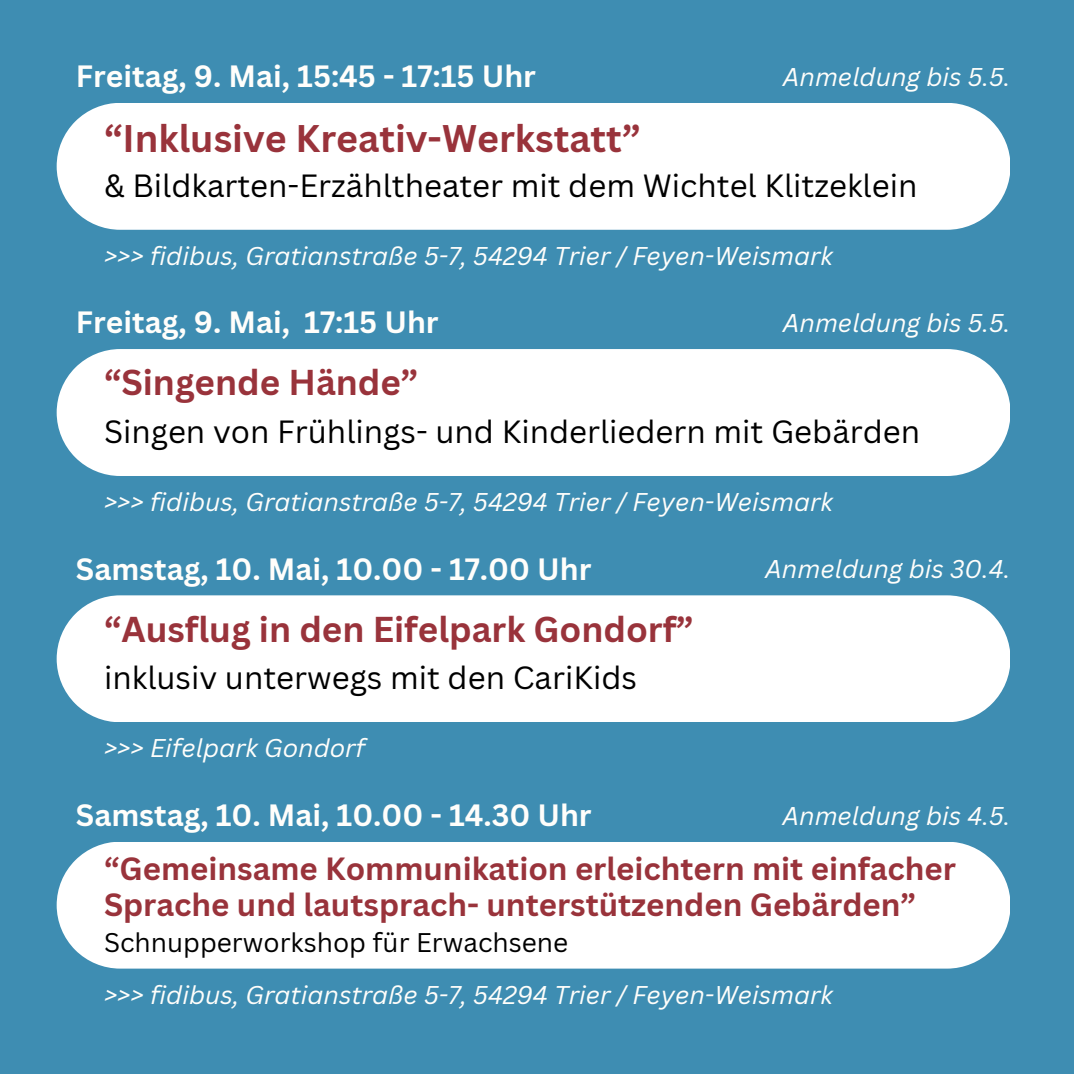
<style>
.page{position:relative;width:1074px;height:1074px;background:#fff}
.page>*{position:absolute;margin:0;border:0;box-sizing:border-box;transform-origin:0 0}
.t1{font:700 37.5px "Canva Sans";color:#99333b}
.t2{font:700 35px "Canva Sans";color:#99333b}
.t3{font:31.25px "Canva Sans";color:#000}
.t4{font:700 31.25px/36.5px "Canva Sans";color:#99333b}
.t5{font:700 30px "Canva Sans";color:#fffefb}
.t6{font:26.25px "Canva Sans";color:#000}
.t7{font:italic 25px "Canva Sans";color:#fffefb}
</style>
<div class="page">
<div style="left:0;top:0;width:1073px;height:1073px;background:#3e8db2"></div>
<div style="left:57px;top:103px;width:953px;height:127px;background:#fff"></div>
<div style="left:57px;top:349px;width:953px;height:127px;background:#fff"></div>
<div style="left:57px;top:595px;width:953px;height:127px;background:#fff"></div>
<div style="left:57px;top:842px;width:953px;height:126px;background:#fff"></div>
<h2 class="t5" style="left:76px;top:55px;width:461px">Freitag, 9. Mai, 15:45 - 17:15 Uhr</h2>
<p class="t1" style="left:104px;top:111px;width:538px">“Inklusive Kreativ-Werkstatt”</p>
<h1 class="t3" style="left:104px;top:163px;width:814px">&amp; Bildkarten-Erzähltheater mit dem Wichtel Klitzeklein</h1>
<h3 class="t7" style="left:782px;top:59px;width:229px">Anmeldung bis 5.5.</h3>
<p class="t7" style="left:104px;top:238px;width:730px">&gt;&gt;&gt; fidibus, Gratianstraße 5-7, 54294 Trier / Feyen-Weismark</p>
<h2 class="t5" style="left:76px;top:301px;width:364px">Freitag, 9. Mai, 17:15 Uhr</h2>
<p class="t2" style="left:104px;top:358px;width:316px">“Singende Hände”</p>
<h1 class="t3" style="left:104px;top:410px;width:817px">Singen von Frühlings- und Kinderliedern mit Gebärden</h1>
<h3 class="t7" style="left:782px;top:305px;width:229px">Anmeldung bis 5.5.</h3>
<p class="t7" style="left:104px;top:484px;width:730px">&gt;&gt;&gt; fidibus, Gratianstraße 5-7, 54294 Trier / Feyen-Weismark</p>
<h2 class="t5" style="left:76px;top:547px;width:517px">Samstag, 10. Mai, 10.00 - 17.00 Uhr</h2>
<p class="t2" style="left:104px;top:604px;width:591px">“Ausflug in den Eifelpark Gondorf”</p>
<h1 class="t3" style="left:104px;top:656px;width:534px">inklusiv unterwegs mit den CariKids</h1>
<h3 class="t7" style="left:765px;top:551px;width:247px">Anmeldung bis 30.4.</h3>
<p class="t7" style="left:104px;top:730px;width:263px">&gt;&gt;&gt; Eifelpark Gondorf</p>
<h2 class="t5" style="left:76px;top:793px;width:517px">Samstag, 10. Mai, 10.00 - 14.30 Uhr</h2>
<p class="t4" style="left:104px;top:849px;width:853px">“Gemeinsame Kommunikation erleichtern mit einfacher<br>Sprache und lautsprach- unterstützenden Gebärden”</p>
<h2 class="t6" style="left:104px;top:924px;width:466px">Schnupperworkshop für Erwachsene</h2>
<p class="t7" style="left:782px;top:797px;width:229px">Anmeldung bis 4.5.</p>
<p class="t7" style="left:104px;top:976px;width:730px">&gt;&gt;&gt; fidibus, Gratianstraße 5-7, 54294 Trier / Feyen-Weismark</p>
</div>
